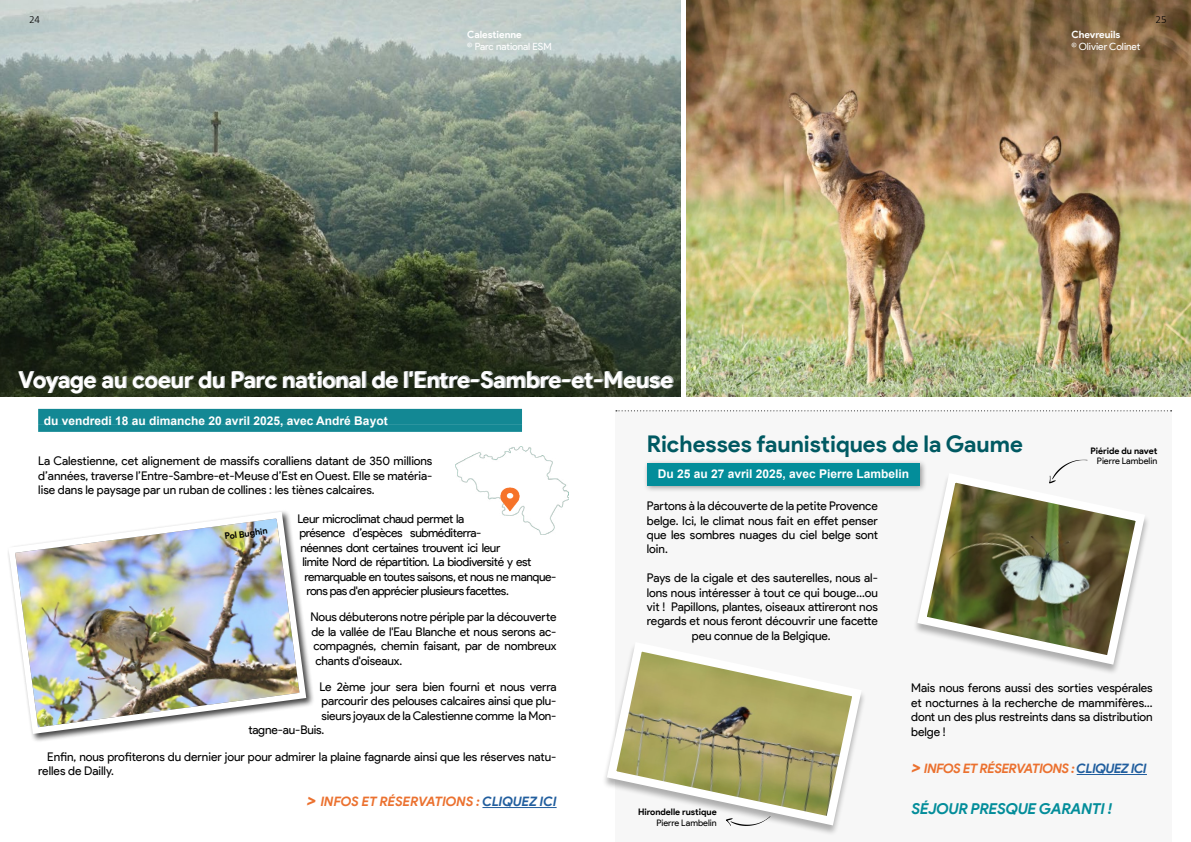
<style>
.page{position:relative;width:1191px;height:842px;background:#fff}
.page>*{position:absolute;margin:0;border:0;box-sizing:border-box;transform-origin:0 0}
.t1{font:700 23px "Product Sans";letter-spacing:-.005em;color:#fff}
.t2{font:700 23px "Product Sans";color:#005962}
.t3{font:italic 700 15px "Product Sans";letter-spacing:-.01em;color:#038d9a}
.t4{font:italic 700 13px "Product Sans";color:#eb712f}
.t5{font:italic 700 13px "Product Sans";letter-spacing:-.03em;color:#eb712f}
.t6{font:12px/14.4px "Product Sans";letter-spacing:-.01em;color:#000;text-align:justify}
.t7{font:12px "Product Sans";letter-spacing:-.035em;color:#000}
.t8{font:12px "Product Sans";letter-spacing:-.03em;color:#000}
.t9{font:700 12px "Arial";color:#fff}
.t10{font:300 11px "Calibri";color:#000}
.t11{font:10px "Product Sans";color:#fff}
.t12{font:700 10px "Product Sans";color:#fff}
.t13{font:700 9px "Product Sans";letter-spacing:-.005em;color:#000}
.t14{font:9px "Product Sans";color:#000}
.s1{font-size:18px}
.s2{color:#215e9e}
</style>
<div class="page">
<div style="left:6px;top:510px;width:309px;height:233px;background:#000;opacity:.75"></div>
<img style="left:6px;top:510px;width:304px;height:227px">
<div style="left:38px;top:409px;width:484px;height:16px;background:#138894"></div>
<div style="left:38px;top:425px;width:484px;height:7px;background:#138894"></div>
<img style="left:455px;top:446px;width:113px;height:88px">
<img style="left:500px;top:488px;width:19px;height:23px">
<hr style="left:482px;top:807px;width:74px;height:1px;background:#215e9e">
<div style="left:615px;top:410px;width:556px;height:432px;background:#f5f5f5"></div>
<svg style="left:616px;top:410px;width:555px;height:1px"></svg>
<div style="left:643px;top:459px;width:284px;height:34px;background:#000;opacity:.39"></div>
<div style="left:647px;top:463px;width:272px;height:22px;background:#038d9a"></div>
<svg style="left:912px;top:468px;width:236px;height:201px"></svg>
<div style="left:601px;top:642px;width:265px;height:194px;background:#f7f7f7"></div>
<svg style="left:606px;top:647px;width:258px;height:183px"></svg>
<svg style="left:1048px;top:459px;width:40px;height:25px"></svg>
<hr style="left:1076px;top:774px;width:71px;height:1px;background:#215e9e">
<svg style="left:725px;top:801px;width:46px;height:29px"></svg>
<img style="left:0;top:0;width:680px;height:214px">
<svg style="left:0;top:214px;width:680px;height:182px;background:#323d2b"></svg>
<img style="left:687px;top:0;width:504px;height:396px">
<svg style="left:19px;top:371px;width:654px;height:22px;background:#50594b"></svg>
<p class="t12" style="left:467px;top:28px;width:56px">Calestienne</p>
<p class="t11" style="left:467px;top:41px;width:86px">© Parc national ESM</p>
<h1 class="t1" style="left:18px;top:366px;width:656px">Voyage au coeur du Parc national de l'Entre-Sambre-et-Meuse</h1>
<p class="t12" style="left:1071px;top:28px;width:50px">Chevreuils</p>
<p class="t11" style="left:1071px;top:41px;width:70px">© Olivier Colinet</p>
<p class="t10" style="left:1155px;top:13px;width:13px">25</p>
<p class="t9" style="left:44px;top:412px;width:345px">du vendredi 18 au dimanche 20 avril 2025, avec André Bayot</p>
<p class="t6" style="left:38px;top:454px;width:395px">La Calestienne, cet alignement de massifs coralliens datant de 350 millions d’années, traverse l’Entre-Sambre-et-Meuse d’Est en Ouest. Elle se matéria&shy;lise dans le paysage par un ruban de collines : les tiènes calcaires.</p>
<p class="t8" style="left:297px;top:512px;width:169px">Leur microclimat chaud permet la</p>
<p class="t8" style="left:299px;top:526px;width:184px">présence d’espèces subméditerra-</p>
<p class="t8" style="left:300px;top:541px;width:201px">néennes dont certaines trouvent ici leur</p>
<p class="t7" style="left:302px;top:555px;width:231px">limite Nord de répartition. La biodiversité y est</p>
<p class="t7" style="left:304px;top:570px;width:253px">remarquable en toutes saisons, et nous ne manque-</p>
<p class="t7" style="left:306px;top:584px;width:204px">rons pas d'en apprécier plusieurs facettes.</p>
<p class="t6" style="left:310px;top:610px;width:247px">Nous débuterons notre périple par la découverte</p>
<p class="t6" style="left:311px;top:625px;width:247px">de la vallée de l'Eau Blanche et nous serons ac-</p>
<p class="t6" style="left:313px;top:639px;width:245px">compagnés, chemin faisant, par de nombreux</p>
<p class="t6" style="left:315px;top:653px;width:88px">chants d'oiseaux.</p>
<p class="t6" style="left:319px;top:680px;width:238px">Le 2ème jour sera bien fourni et nous verra</p>
<p class="t6" style="left:321px;top:694px;width:237px">parcourir des pelouses calcaires ainsi que plu-</p>
<p class="t6" style="left:321px;top:709px;width:236px">sieurs joyaux de la Calestienne comme la Mon-</p>
<p class="t6" style="left:248px;top:723px;width:77px">tagne-au-Buis.</p>
<p class="t6" style="left:38px;top:749px;width:520px;text-indent:9px">Enfin, nous profiterons du dernier jour pour admirer la plaine fagnarde ainsi que les réserves natu&shy;relles de Dailly.</p>
<p class="t4" style="left:307px;top:794px;width:251px"><span class="s1">&gt;</span> INFOS ET RÉSERVATIONS : <span class="s2">CLIQUEZ ICI</span></p>
<p class="t13" style="left:224px;top:531px;width:45px;rotate:-7deg">Pol Bughin</p>
<h1 class="t2" style="left:647px;top:430px;width:377px">Richesses faunistiques de la Gaume</h1>
<p class="t9" style="left:658px;top:466px;width:253px">Du 25 au 27 avril 2025, avec Pierre Lambelin</p>
<p class="t6" style="left:647px;top:499px;width:233px">Partons à la découverte de la petite Provence belge. Ici, le climat nous fait en effet penser que les sombres nuages du ciel belge sont loin.</p>
<p class="t6" style="left:647px;top:571px;width:233px;text-align:center">Pays de la cigale et des sauterelles, nous al&shy;lons nous intéresser à tout ce qui bouge…ou vit ! Papillons, plantes, oiseaux attireront nos regards et nous feront découvrir une facette peu connue de la Belgique.</p>
<p class="t13" style="left:1090px;top:445px;width:68px">Piéride du navet</p>
<p class="t14" style="left:1097px;top:456px;width:62px">Pierre Lambelin</p>
<p class="t6" style="left:911px;top:681px;width:243px">Mais nous ferons aussi des sorties vespérales et nocturnes à la recherche de mammifères… dont un des plus restreints dans sa distribution belge !</p>
<p class="t5" style="left:911px;top:761px;width:237px"><span class="s1">&gt;</span> INFOS ET RÉSERVATIONS : <span class="s2">CLIQUEZ ICI</span></p>
<p class="t13" style="left:638px;top:806px;width:80px">Hirondelle rustique</p>
<p class="t3" style="left:911px;top:799px;width:202px">SÉJOUR PRESQUE GARANTI !</p>
<p class="t14" style="left:656px;top:817px;width:62px">Pierre Lambelin</p>
</div>
